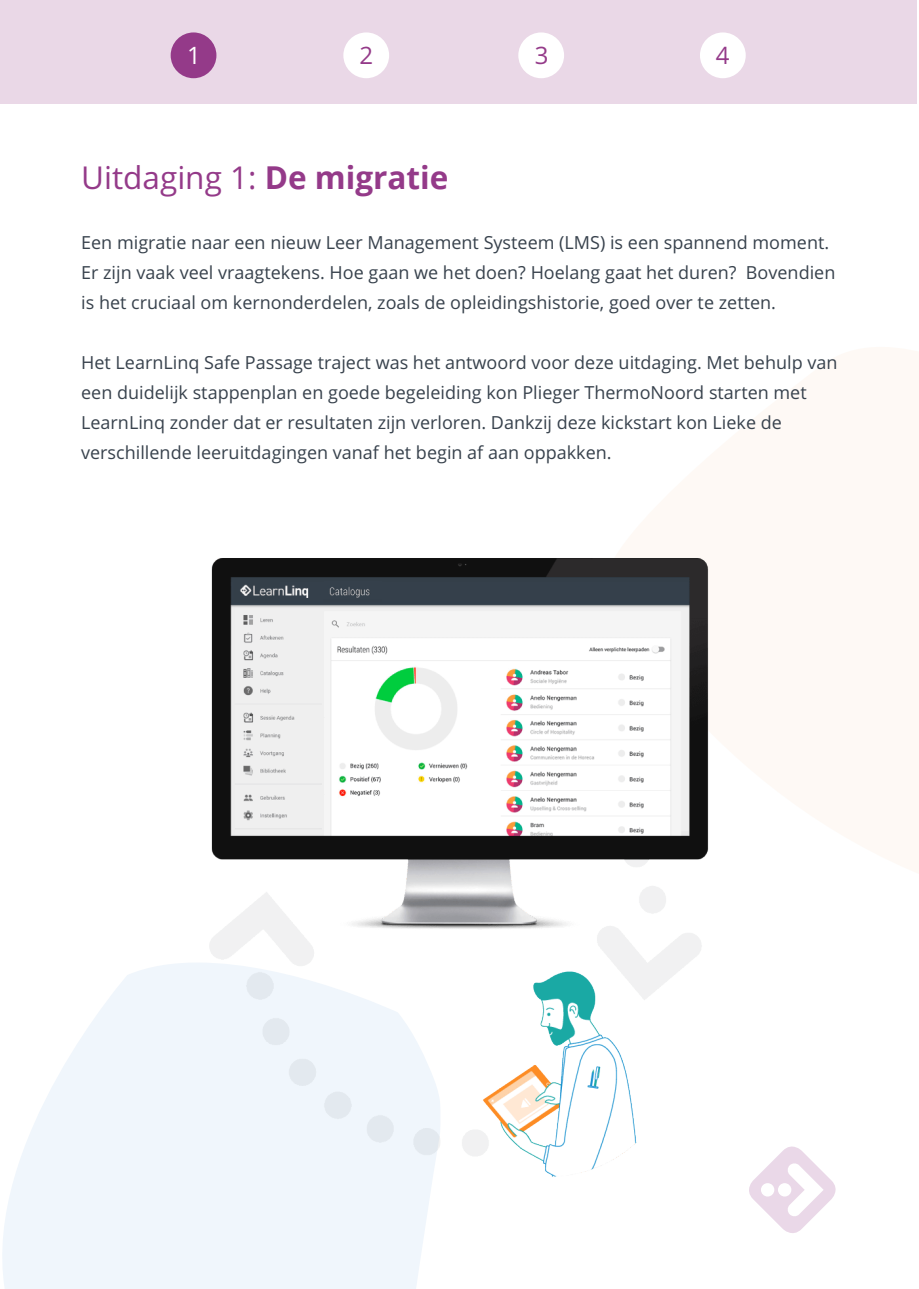
<style>
.page{position:relative;width:919px;height:1289px;background:#fff}
.page>*{position:absolute;margin:0;border:0;box-sizing:border-box;transform-origin:0 0}
.t1{font:31.5px "Open Sans";color:#943a89}
.t2{font:24px "Open Sans";color:#943a89}
.t3{font:24px "Open Sans";color:#fff}
.t4{font:18px/30px "Open Sans";color:#38424d}
.s1{font-weight:700}
</style>
<div class="page">
<svg style="left:2px;top:974px;width:429px;height:314px;fill:#f0f6fc"></svg>
<div style="left:0;top:0;width:916px;height:104px;background:#ead8e7"></div>
<div style="left:171px;top:32px;width:45px;height:46px;background:#943a89;border-radius:50%"></div>
<div style="left:518px;top:32px;width:46px;height:46px;background:#fff;border-radius:50%"></div>
<div style="left:343px;top:32px;width:46px;height:46px;background:#fff;border-radius:50%"></div>
<div style="left:700px;top:32px;width:45px;height:46px;background:#fff;border-radius:50%"></div>
<svg style="left:749px;top:1146px;width:86px;height:87px"></svg>
<img style="left:131px;top:557px;width:655px;height:631px">
<h2 class="t3" style="left:187px;top:39px;width:15px">1</h2>
<h2 class="t2" style="left:359px;top:39px;width:15px">2</h2>
<h2 class="t2" style="left:535px;top:39px;width:15px">3</h2>
<h2 class="t2" style="left:715px;top:39px;width:15px">4</h2>
<h1 class="t1" style="left:81px;top:156px;width:369px">Uitdaging 1: <span class="s1">De migratie</span></h1>
<p class="t4" style="left:81px;top:227px;width:755px">Een migratie naar een nieuw Leer Management Systeem (LMS) is een spannend moment.<br>Er zijn vaak veel vraagtekens. Hoe gaan we het doen? Hoelang gaat het duren? Bovendien is het cruciaal om kernonderdelen, zoals de opleidingshistorie, goed over te zetten.</p>
<p class="t4" style="left:81px;top:347px;width:757px">Het LearnLinq Safe Passage traject was het antwoord voor deze uitdaging. Met behulp van een duidelijk stappenplan en goede begeleiding kon Plieger ThermoNoord starten met LearnLinq zonder dat er resultaten zijn verloren. Dankzij deze kickstart kon Lieke de verschillende leeruitdagingen vanaf het begin af aan oppakken.</p>
</div>
